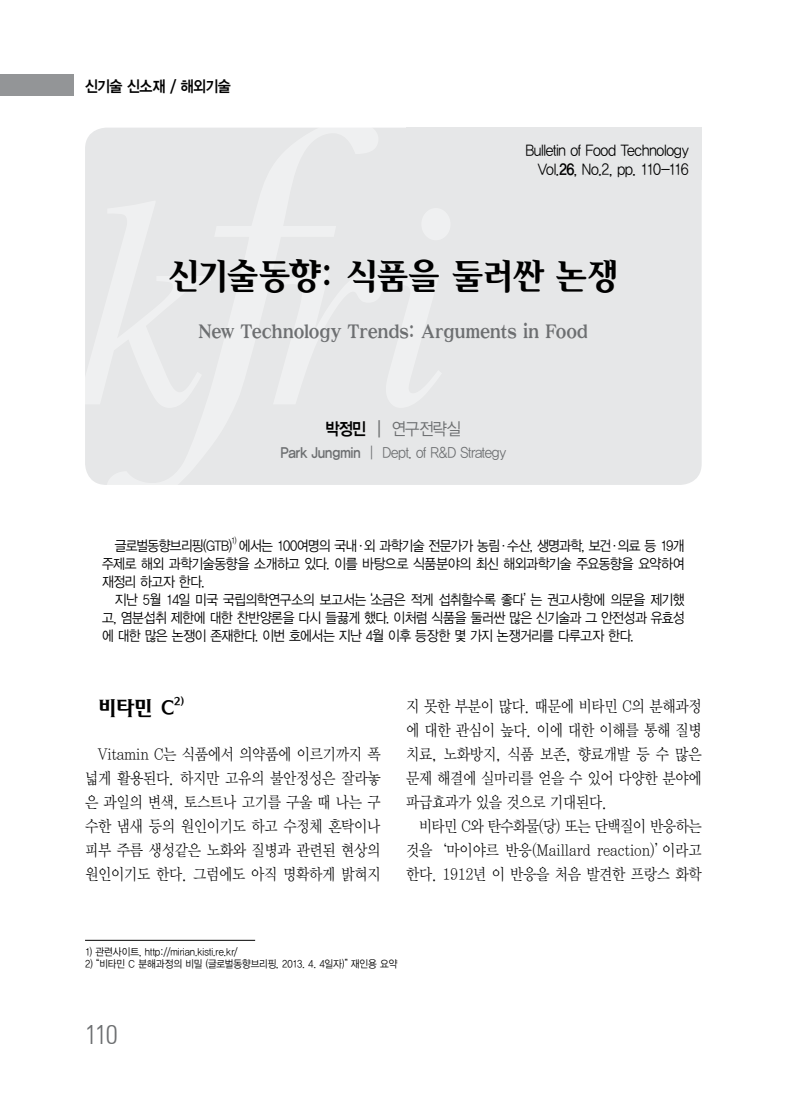
<style>
.page{position:relative;width:808px;height:1106px;background:#fff}
.page>*{position:absolute;margin:0;border:0;box-sizing:border-box;transform-origin:0 0}
.t1{font:36px "YDI Iris M KS Cpc EUC H";letter-spacing:-.055em;color:#000;scale:.9 1}
.t2{font:300 condensed 27px "Univers";color:#6d6f71}
.t3{font:21px "YDI Iris M KS Cpc EUC H";letter-spacing:-.05em;color:#6d6f71;scale:.8 1}
.t4{font:19.5px "YDI Gasi B KSCPC EUC H";color:#000}
.t5{font:17.25px "YDIYGO320";letter-spacing:-.03em;color:#6d6f71;scale:.9 1}
.t6{font:16.05px/24px "YDIY Mj O320";letter-spacing:-.02em;color:#000;text-align:justify;scale:.88 1}
.t7{font:15.75px/18.9px "YDIYGO320";letter-spacing:-.03em;color:#000;text-align:right;scale:.9 1}
.t8{font:15.75px "YDIYGO340";letter-spacing:-.04em;color:#000;scale:.9 1}
.t9{font:15px "YDIYGO320";letter-spacing:-.025em;color:#6d6f71;scale:.9 1}
.t10{font:14.25px/18px "YDIYGO320";letter-spacing:-.04em;color:#000;text-align:justify;scale:.9 1}
.t11{font:11.4px "YDI Gasi B KSCPC EUC H";color:#000}
.t12{font:10.5px/12.6px "YDIYGO320";color:#000;scale:.9 1}
.t13{font:8.25px "YDIYGO320";color:#000;scale:.9 1}
.s1{font-family:"YDIYGO340"}
.s2{font-family:"YDIYGO340";color:#000}
</style>
<div class="page">
<div style="left:0;top:74px;width:74px;height:21px;background:#939597"></div>
<div style="left:85px;top:128px;width:617px;height:357px;background:#e6e7e8;border-radius:21px"></div>
<div style="left:406px;top:128px;width:296px;height:52px;background:#e6e7e8"></div>
<hr style="left:85px;top:940px;width:170px;height:1px;background:#000">
<p class="t8" style="left:85px;top:77px;width:163px">신기술 신소재 / 해외기술</p>
<p class="t7" style="left:525px;top:141px;width:183px">Bulletin of Food Technology<br>Vol.<span class="s1">26</span>, No.2, pp. 110-116</p>
<h1 class="t1" style="left:167px;top:258px;width:503px">신기술동향: 식품을 둘러싼 논쟁</h1>
<h3 class="t3" style="left:198px;top:321px;width:489px">New Technology Trends: Arguments in Food</h3>
<p class="t5" style="left:325px;top:419px;width:152px"><span class="s2">박정민</span> ┃ 연구전략실</p>
<p class="t9" style="left:280px;top:444px;width:252px"><span class="s1">Park Jungmin</span> | Dept. of R&amp;D Strategy</p>
<p class="t10" style="left:115px;top:536px;width:132px">글로벌동향브리핑(GTB)</p>
<p class="t13" style="left:231px;top:536px;width:8px">1)</p>
<p class="t10" style="left:102px;top:536px;width:649px;text-indent:137px">에서는 100여명의 국내·외 과학기술 전문가가 농림·수산, 생명과학, 보건·의료 등 19개 주제로 해외 과학기술동향을 소개하고 있다. 이를 바탕으로 식품분야의 최신 해외과학기술 주요동향을 요약하여 재정리 하고자 한다.</p>
<p class="t10" style="left:102px;top:590px;width:649px;text-indent:13px">지난 5월 14일 미국 국립의학연구소의 보고서는‘소금은 적게 섭취할수록 좋다’는 권고사항에 의문을 제기했 고, 염분섭취 제한에 대한 찬반양론을 다시 들끓게 했다. 이처럼 식품을 둘러싼 많은 신기술과 그 안전성과 유효성 에 대한 많은 논쟁이 존재한다. 이번 호에서는 지난 4월 이후 등장한 몇 가지 논쟁거리를 다루고자 한다.</p>
<p class="t4" style="left:98px;top:696px;width:79px">비타민 C</p>
<p class="t11" style="left:174px;top:694px;width:13px">2)</p>
<p class="t6" style="left:85px;top:742px;width:337px;text-indent:13px">Vitamin C는 식품에서 의약품에 이르기까지 폭 넓게 활용된다. 하지만 고유의 불안정성은 잘라놓 은 과일의 변색, 토스트나 고기를 구울 때 나는 구 수한 냄새 등의 원인이기도 하고 수정체 혼탁이나 피부 주름 생성같은 노화와 질병과 관련된 현상의 원인이기도 한다. 그럼에도 아직 명확하게 밝혀지</p>
<p class="t6" style="left:406px;top:694px;width:337px">지 못한 부분이 많다. 때문에 비타민 C의 분해과정 에 대한 관심이 높다. 이에 대한 이해를 통해 질병 치료, 노화방지, 식품 보존, 향료개발 등 수 많은 문제 해결에 실마리를 얻을 수 있어 다양한 분야에 파급효과가 있을 것으로 기대된다.</p>
<p class="t6" style="left:406px;top:814px;width:337px;text-indent:13px">비타민 C와 탄수화물(당) 또는 단백질이 반응하는 것을‘마이야르 반응(Maillard reaction)’이라고 한다. 1912년 이 반응을 처음 발견한 프랑스 화학</p>
<p class="t12" style="left:85px;top:945px;width:348px">1) 관련사이트, http://mirian.kisti.re.kr/<br>2)“비타민 C 분해과정의 비밀 (글로벌동향브리핑, 2013. 4. 4일자)”재인용 요약</p>
<h2 class="t2" style="left:85px;top:1018px;width:34px">110</h2>
</div>
